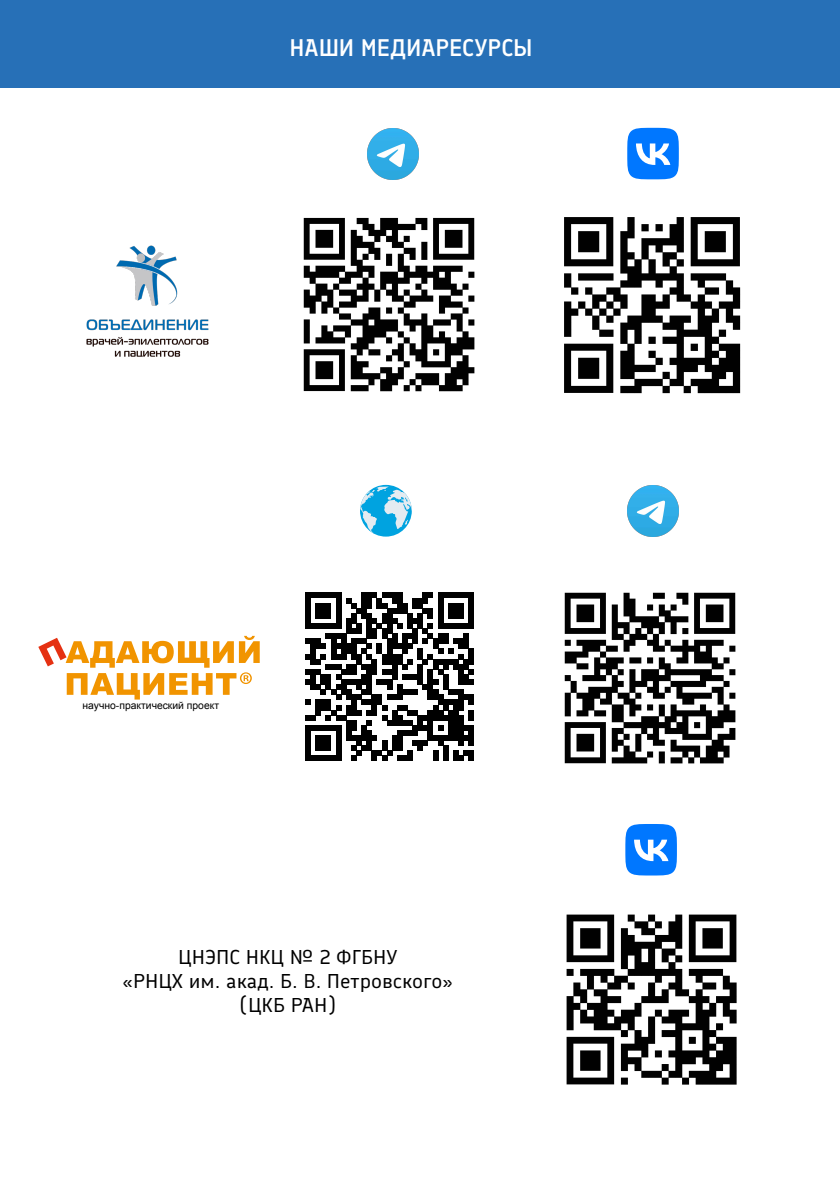
<style>
.page{position:relative;width:840px;height:1191px;background:#fff}
.page>*{position:absolute;margin:0;border:0;box-sizing:border-box;transform-origin:0 0}
.t1{font:500 24px "Finlandica";color:#fff}
.t2{font:20px/24px "Finlandica";color:#000;text-align:center;scale:1.07 1}
.t3{font:10.4px "Arial";color:#000}
</style>
<div class="page">
<div style="left:0;top:0;width:839px;height:88px;background:#2770b7"></div>
<img style="left:303px;top:217px;width:172px;height:175px">
<svg style="left:627px;top:128px;width:51px;height:51px"></svg>
<img style="left:367px;top:128px;width:51px;height:51px">
<img style="left:86px;top:245px;width:123px;height:112px">
<div style="left:360px;top:485px;width:51px;height:51px;background:#00a3e0;border-radius:50%"></div>
<svg style="left:360px;top:486px;width:51px;height:47px"></svg>
<svg style="left:305px;top:593px;width:168px;height:168px"></svg>
<img style="left:564px;top:592px;width:172px;height:172px">
<img style="left:627px;top:485px;width:51px;height:51px">
<svg style="left:625px;top:824px;width:51px;height:51px"></svg>
<img style="left:566px;top:914px;width:171px;height:171px">
<img style="left:564px;top:217px;width:177px;height:177px">
<svg style="left:38px;top:636px;width:221px;height:63px"></svg>
<p class="t1" style="left:289px;top:32px;width:244px">НАШИ МЕДИАРЕСУРСЫ</p>
<p class="t3" style="left:83px;top:698px;width:138px">научно-практический проект</p>
<p class="t2" style="left:123px;top:945px;width:310px">ЦНЭПС НКЦ № 2 ФГБНУ<br>«РНЦХ им. акад. Б. В. Петровского» (ЦКБ РАН)</p>
</div>
